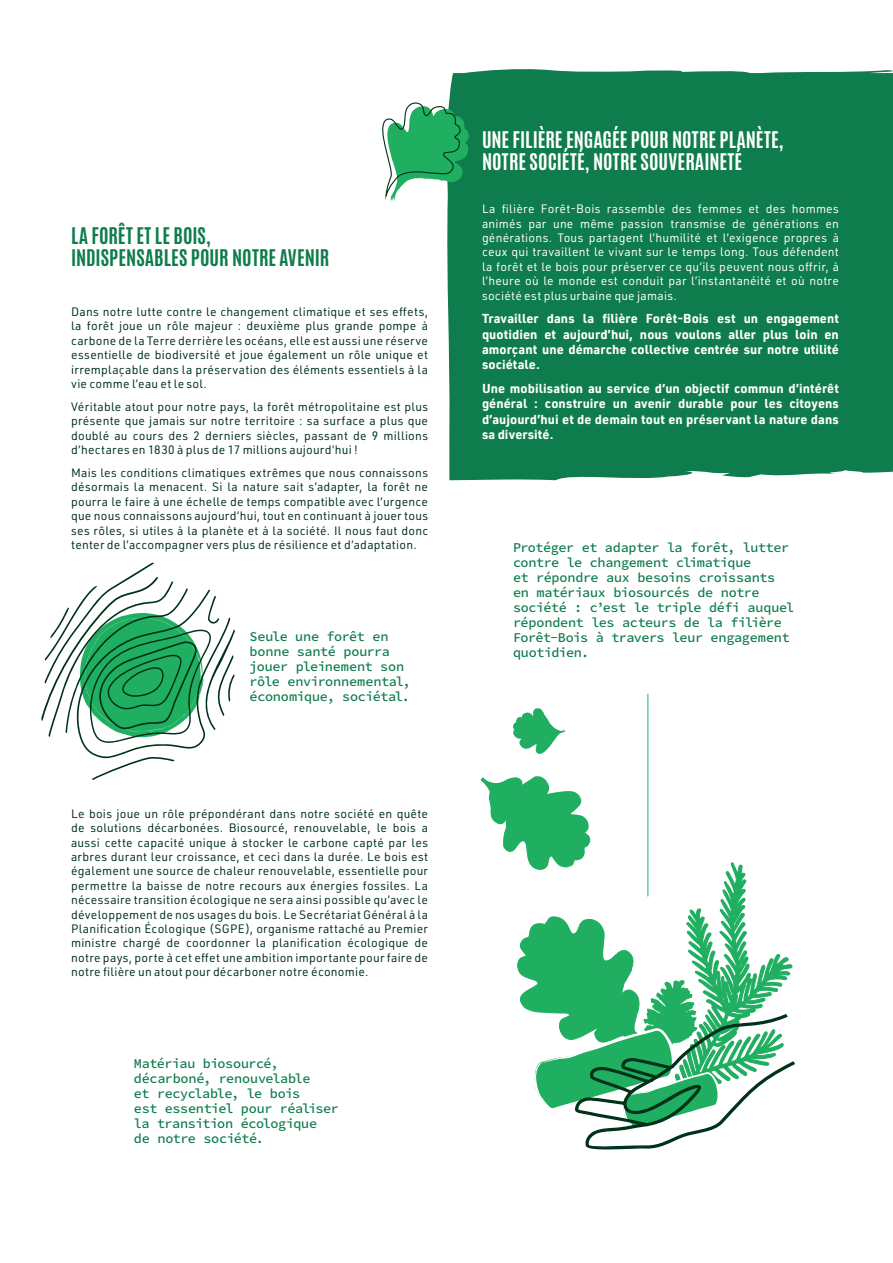
<style>
.page{position:relative;width:893px;height:1263px;background:#fff}
.page>*{position:absolute;margin:0;border:0;box-sizing:border-box;transform-origin:0 0}
.t1{font:19.5px/22.5px "Antonio";letter-spacing:.005em;color:#fff}
.t2{font:19.5px/22.5px "Antonio";letter-spacing:.005em;color:#0e7c4c}
.t3{font:13.5px/15px "Source Code Variable";letter-spacing:-.03em;color:#0e7c4c}
.t4{font:700 12.75px/15.3px "URWDIN";letter-spacing:.01em;color:#fff;text-align:justify}
.t5{font:12px/14.4px "URWDIN";letter-spacing:.02em;color:#003119;text-align:justify}
.t6{font:12px/14.4px "URWDIN";letter-spacing:.02em;color:#fff;text-align:justify}
</style>
<div class="page">
<div style="left:447px;top:69px;width:446px;height:412px;background:#0e7c4c"></div>
<svg style="left:41px;top:563px;width:194px;height:217px"></svg>
<hr style="left:647px;top:694px;width:1px;height:202px;background:#20af61">
<svg style="left:382px;top:101px;width:87px;height:102px"></svg>
<svg style="left:513px;top:708px;width:53px;height:46px"></svg>
<svg style="left:480px;top:776px;width:315px;height:374px"></svg>
<h1 class="t2" style="left:71px;top:224px;width:260px">LA FORÊT ET LE BOIS,<br>INDISPENSABLES POUR NOTRE AVENIR</h1>
<p class="t5" style="left:71px;top:304px;width:358px">Dans notre lutte contre le changement climatique et ses effets, la forêt joue un rôle majeur : deuxième plus grande pompe à carbone de la Terre derrière les océans, elle est aussi une réserve essentielle de biodiversité et joue également un rôle unique et irremplaçable dans la préservation des éléments essentiels à la vie comme l’eau et le sol.</p>
<p class="t5" style="left:71px;top:399px;width:358px">Véritable atout pour notre pays, la forêt métropolitaine est plus présente que jamais sur notre territoire : sa surface a plus que doublé au cours des 2 derniers siècles, passant de 9 millions d’hectares en 1830 à plus de 17 millions aujourd’hui !</p>
<p class="t5" style="left:71px;top:465px;width:358px">Mais les conditions climatiques extrêmes que nous connaissons désormais la menacent. Si la nature sait s’adapter, la forêt ne pourra le faire à une échelle de temps compatible avec l’urgence que nous connaissons aujourd’hui, tout en continuant à jouer tous ses rôles, si utiles à la planète et à la société. Il nous faut donc tenter de l’accompagner vers plus de résilience et d’adaptation.</p>
<p class="t3" style="left:250px;top:629px;width:162px">Seule une forêt en bonne santé pourra jouer pleinement son rôle environnemental, économique, sociétal.</p>
<p class="t5" style="left:71px;top:806px;width:358px">Le bois joue un rôle prépondérant dans notre société en quête de solutions décarbonées. Biosourcé, renouvelable, le bois a aussi cette capacité unique à stocker le carbone capté par les arbres durant leur croissance, et ceci dans la durée. Le bois est également une source de chaleur renouvelable, essentielle pour permettre la baisse de notre recours aux énergies fossiles. La nécessaire transition écologique ne sera ainsi possible qu’avec le développement de nos usages du bois. Le Secrétariat Général à la Planification Écologique (SGPE), organisme rattaché au Premier ministre chargé de coordonner la planification écologique de notre pays, porte à cet effet une ambition importante pour faire de notre filière un atout pour décarboner notre économie.</p>
<p class="t3" style="left:134px;top:1056px;width:206px">Matériau biosourcé, décarboné, renouvelable<br>et recyclable, le bois<br>est essentiel pour réaliser la transition écologique<br>de notre société.</p>
<h1 class="t1" style="left:482px;top:129px;width:303px">UNE FILIÈRE ENGAGÉE POUR NOTRE PLANÈTE,<br>NOTRE SOCIÉTÉ, NOTRE SOUVERAINETÉ</h1>
<p class="t6" style="left:482px;top:201px;width:358px">La filière Forêt-Bois rassemble des femmes et des hommes animés par une même passion transmise de générations en générations. Tous partagent l’humilité et l’exigence propres à ceux qui travaillent le vivant sur le temps long. Tous défendent la forêt et le bois pour préserver ce qu’ils peuvent nous offrir, à l’heure où le monde est conduit par l’instantanéité et où notre société est plus urbaine que jamais.</p>
<p class="t4" style="left:482px;top:311px;width:358px">Travailler dans la filière Forêt-Bois est un engagement quotidien et aujourd’hui, nous voulons aller plus loin en amorçant une démarche collective centrée sur notre utilité sociétale.</p>
<p class="t4" style="left:482px;top:380px;width:358px">Une mobilisation au service d’un objectif commun d’intérêt général : construire un avenir durable pour les citoyens d’aujourd’hui et de demain tout en préservant la nature dans sa diversité.</p>
<p class="t3" style="left:513px;top:540px;width:283px">Protéger et adapter la forêt, lutter contre le changement climatique<br>et répondre aux besoins croissants en matériaux biosourcés de notre société : c’est le triple défi auquel répondent les acteurs de la filière<br>Forêt-Bois à travers leur engagement quotidien.</p>
</div>
